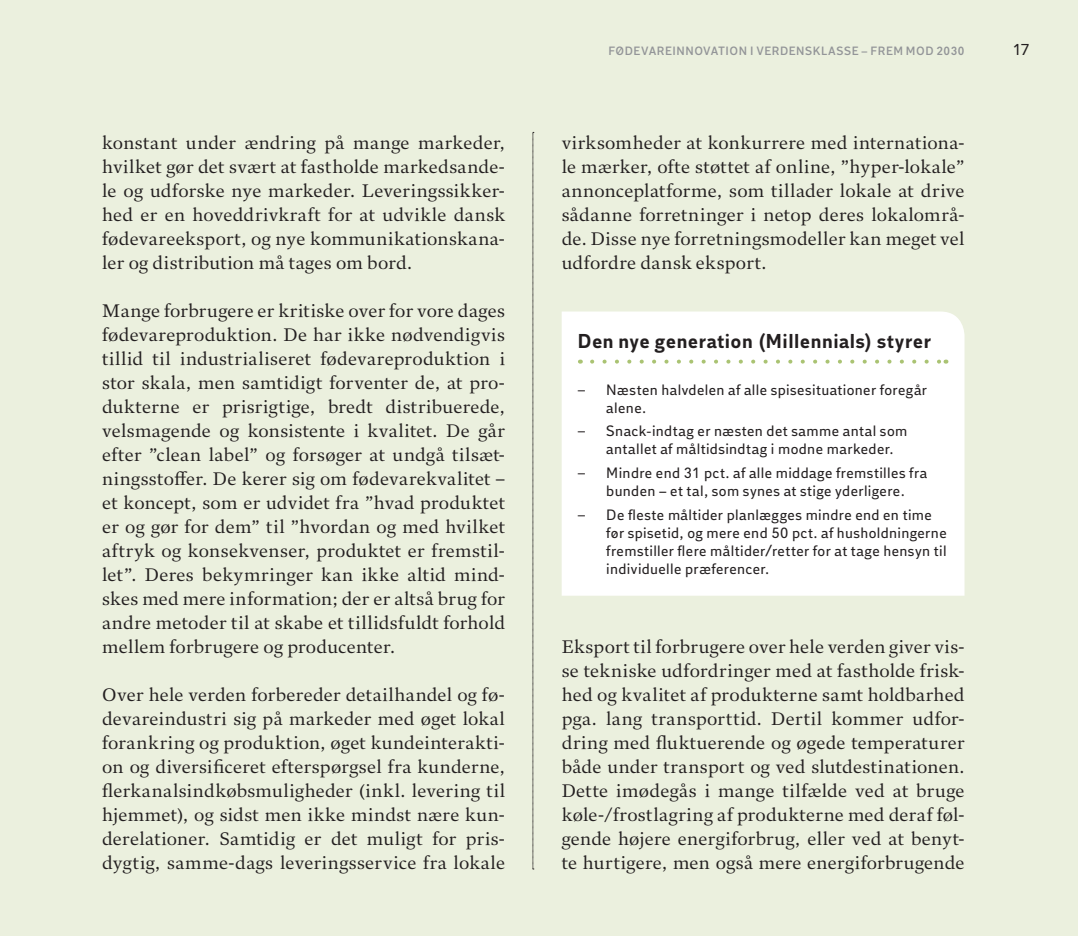
<style>
.page{position:relative;width:1078px;height:936px;background:#fff}
.page>*{position:absolute;margin:0;border:0;box-sizing:border-box;transform-origin:0 0}
.t1{font:700 20px "DI Sans";letter-spacing:.025em;color:#231f20}
.t2{font:18px/24px "DI Serif";letter-spacing:.025em;color:#231f20;text-align:justify}
.t3{font:16px "DI Sans";color:#231f20}
.t4{font:15px/18px "DI Sans";letter-spacing:.025em;color:#231f20}
.t5{font:600 12px "DI Sans";letter-spacing:.045em;color:#939598}
.s1{font-family:"DI Serif"}
</style>
<div class="page">
<div style="left:0;top:0;width:1077px;height:935px;background:#ebf0de"></div>
<svg style="left:532px;top:132px;width:2px;height:737px"></svg>
<div style="left:562px;top:311px;width:402px;height:284px;background:#fff"></div>
<svg style="left:592px;top:359px;width:347px;height:4px"></svg>
<p class="t2" style="left:102px;top:130px;width:404px">konstant under ændring på mange markeder, hvilket gør det svært at fastholde markedsande&shy;le og udforske nye markeder. Leveringssikker&shy;hed er en hoveddrivkraft for at udvikle dansk fødevareeksport, og nye kommunikationskana&shy;ler og distribution må tages om bord.</p>
<p class="t2" style="left:102px;top:298px;width:404px">Mange forbrugere er kritiske over for vore dages fødevareproduktion. De har ikke nødvendigvis tillid til industrialiseret fødevareproduktion i stor skala, men samtidigt forventer de, at pro&shy;dukterne er prisrigtige, bredt distribuerede, velsmagende og konsistente i kvalitet. De går efter ”clean label” og forsøger at undgå tilsæt&shy;ningsstoffer. De kerer sig om fødevarekvalitet – et koncept, som er udvidet fra ”hvad produktet er og gør for dem” til ”hvordan og med hvilket aftryk og konsekvenser, produktet er fremstil&shy;let”. Deres bekymringer kan ikke altid mind&shy;skes med mere information; der er altså brug for andre metoder til at skabe et tillidsfuldt forhold mellem forbrugere og producenter.</p>
<p class="t2" style="left:102px;top:682px;width:404px">Over hele verden forbereder detailhandel og fø&shy;devareindustri sig på markeder med øget lokal forankring og produktion, øget kundeinterakti&shy;on og diversificeret efterspørgsel fra kunderne, flerkanalsindkøbsmuligheder (inkl. levering til hjemmet), og sidst men ikke mindst nære kun&shy;derelationer. Samtidig er det muligt for pris&shy;dygtig, samme-dags leveringsservice fra lokale</p>
<p class="t5" style="left:608px;top:44px;width:357px">FØDEVAREINNOVATION I VERDENSKLASSE – FREM MOD 2030</p>
<p class="t3" style="left:1012px;top:40px;width:19px">17</p>
<p class="t2" style="left:561px;top:130px;width:404px">virksomheder at konkurrere med internationa&shy;le mærker, ofte støttet af online, ”hyper-lokale” annonceplatforme, som tillader lokale at drive sådanne forretninger i netop deres lokalområ&shy;de. Disse nye forretningsmodeller kan meget vel udfordre dansk eksport.</p>
<p class="t1" style="left:577px;top:329px;width:354px">Den nye generation (Millennials) styrer</p>
<p class="t4" style="left:606px;top:381px;width:322px;text-indent:-28px"><span class="s1">–</span> Næsten halvdelen af alle spisesituationer foregår alene.</p>
<p class="t4" style="left:606px;top:422px;width:302px;text-indent:-28px"><span class="s1">–</span> Snack-indtag er næsten det samme antal som antallet af måltidsindtag i modne markeder.</p>
<p class="t4" style="left:577px;top:464px;width:351px;text-align:center"><span class="s1">–</span> Mindre end 31 pct. af alle middage fremstilles fra bunden – et tal, som synes at stige yderligere.</p>
<p class="t4" style="left:606px;top:506px;width:342px;text-indent:-28px"><span class="s1">–</span> De fleste måltider planlægges mindre end en time før spisetid, og mere end 50 pct. af husholdningerne fremstiller flere måltider/retter for at tage hensyn til individuelle præferencer.</p>
<p class="t2" style="left:561px;top:634px;width:404px">Eksport til forbrugere over hele verden giver vis&shy;se tekniske udfordringer med at fastholde frisk&shy;hed og kvalitet af produkterne samt holdbarhed pga. lang transporttid. Dertil kommer udfor&shy;dring med fluktuerende og øgede temperaturer både under transport og ved slutdestinationen.<br>Dette imødegås i mange tilfælde ved at bruge køle-/frostlagring af produkterne med deraf føl&shy;gende højere energiforbrug, eller ved at benyt&shy;te hurtigere, men også mere energiforbrugende</p>
</div>
